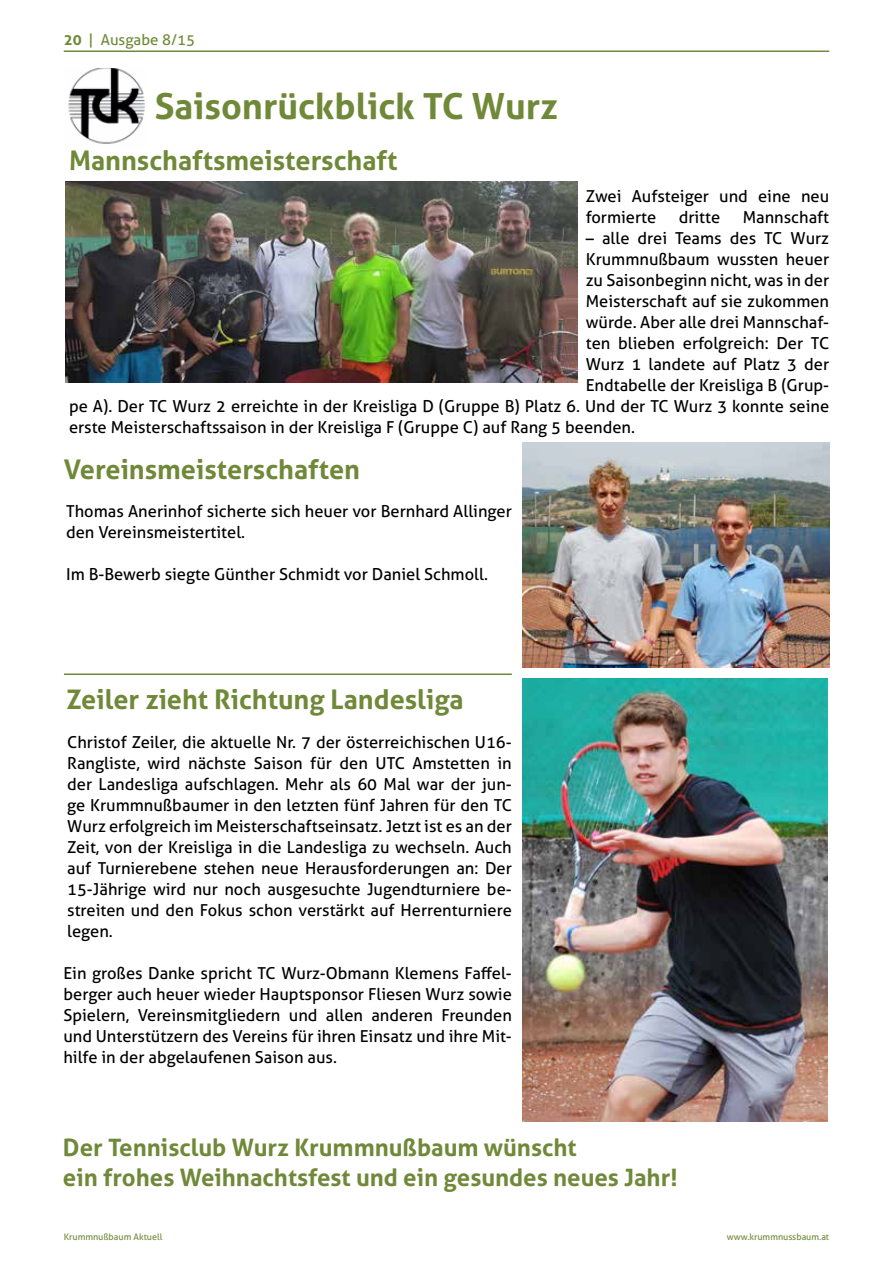
<style>
.page{position:relative;width:893px;height:1263px;background:#fff}
.page>*{position:absolute;margin:0;border:0;box-sizing:border-box;transform-origin:0 0}
.t1{font:700 36px "Aller";color:#708939}
.t2{font:700 27px "Aller";color:#708939}
.t3{font:700 24px/30.5px "Aller";color:#708939}
.t4{font:16.5px/21px "Aller";color:#000}
.t5{font:15px "Aller";color:#708939}
.t6{font:9px "Aller";color:#708939}
.s1{font-weight:700}
</style>
<div class="page">
<hr style="left:64px;top:51px;width:765px;height:1px;background:#708939">
<img style="left:68px;top:68px;width:77px;height:76px">
<img style="left:66px;top:182px;width:511px;height:200px">
<img style="left:522px;top:442px;width:307px;height:225px">
<img style="left:522px;top:678px;width:306px;height:444px">
<hr style="left:64px;top:673px;width:448px;height:2px;background:#708939">
<p class="t5" style="left:64px;top:30px;width:133px"><span class="s1">20</span> | Ausgabe 8/15</p>
<h1 class="t1" style="left:155px;top:84px;width:405px">Saisonrückblick TC Wurz</h1>
<h2 class="t2" style="left:69px;top:144px;width:330px">Mannschaftsmeisterschaft</h2>
<p class="t4" style="left:586px;top:186px;width:245px">Zwei Aufsteiger und eine neu formierte</p>
<p class="t4" style="left:679px;top:207px;width:43px">dritte</p>
<p class="t4" style="left:743px;top:207px;width:88px">Mannschaft</p>
<p class="t4" style="left:586px;top:228px;width:245px">– alle drei Teams des TC Wurz</p>
<p class="t4" style="left:586px;top:249px;width:245px">Krummnußbaum wussten heuer</p>
<p class="t4" style="left:586px;top:270px;width:245px">zu Saisonbeginn nicht, was in der</p>
<p class="t4" style="left:586px;top:291px;width:245px">Meisterschaft auf sie zukommen</p>
<p class="t4" style="left:586px;top:312px;width:245px">würde. Aber alle drei Mannschaf-</p>
<p class="t4" style="left:586px;top:333px;width:245px">ten blieben erfolgreich: Der TC</p>
<p class="t4" style="left:586px;top:354px;width:245px">Wurz 1 landete auf Platz 3 der</p>
<p class="t4" style="left:586px;top:375px;width:245px">Endtabelle der Kreisliga B (Grup-</p>
<p class="t4" style="left:69px;top:396px;width:762px">pe A). Der TC Wurz 2 erreichte in der Kreisliga D (Gruppe B) Platz 6. Und der TC Wurz 3 konnte seine</p>
<p class="t4" style="left:69px;top:417px;width:567px">erste Meisterschaftssaison in der Kreisliga F (Gruppe C) auf Rang 5 beenden.</p>
<h2 class="t2" style="left:64px;top:453px;width:298px">Vereinsmeisterschaften</h2>
<p class="t4" style="left:66px;top:501px;width:447px">Thomas Anerinhof sicherte sich heuer vor Bernhard Allinger den Vereinsmeistertitel.</p>
<p class="t4" style="left:66px;top:564px;width:423px">Im B-Bewerb siegte Günther Schmidt vor Daniel Schmoll.</p>
<h2 class="t2" style="left:66px;top:682px;width:399px">Zeiler zieht Richtung Landesliga</h2>
<p class="t4" style="left:67px;top:732px;width:446px;text-align:justify">Christof Zeiler, die aktuelle Nr. 7 der österreichischen U16- Rangliste, wird nächste Saison für den UTC Amstetten in der Landesliga aufschlagen. Mehr als 60 Mal war der jun&shy;ge Krummnußbaumer in den letzten fünf Jahren für den TC Wurz erfolgreich im Meisterschaftseinsatz. Jetzt ist es an der Zeit, von der Kreisliga in die Landesliga zu wechseln. Auch auf Turnierebene stehen neue Herausforderungen an: Der 15-Jährige wird nur noch ausgesuchte Jugendturniere be&shy;streiten und den Fokus schon verstärkt auf Herrenturniere legen.</p>
<p class="t4" style="left:63px;top:963px;width:450px;text-align:justify">Ein großes Danke spricht TC Wurz-Obmann Klemens Faffel&shy;berger auch heuer wieder Hauptsponsor Fliesen Wurz sowie Spielern, Vereinsmitgliedern und allen anderen Freunden und Unterstützern des Vereins für ihren Einsatz und ihre Mit&shy;hilfe in der abgelaufenen Saison aus.</p>
<h3 class="t3" style="left:63px;top:1132px;width:616px">Der Tennisclub Wurz Krummnußbaum wünscht<br>ein frohes Weihnachtsfest und ein gesundes neues Jahr!</h3>
<p class="t6" style="left:64px;top:1231px;width:100px">Krummnußbaum Aktuell</p>
<p class="t6" style="left:727px;top:1231px;width:104px">www.krummnussbaum.at</p>
</div>
